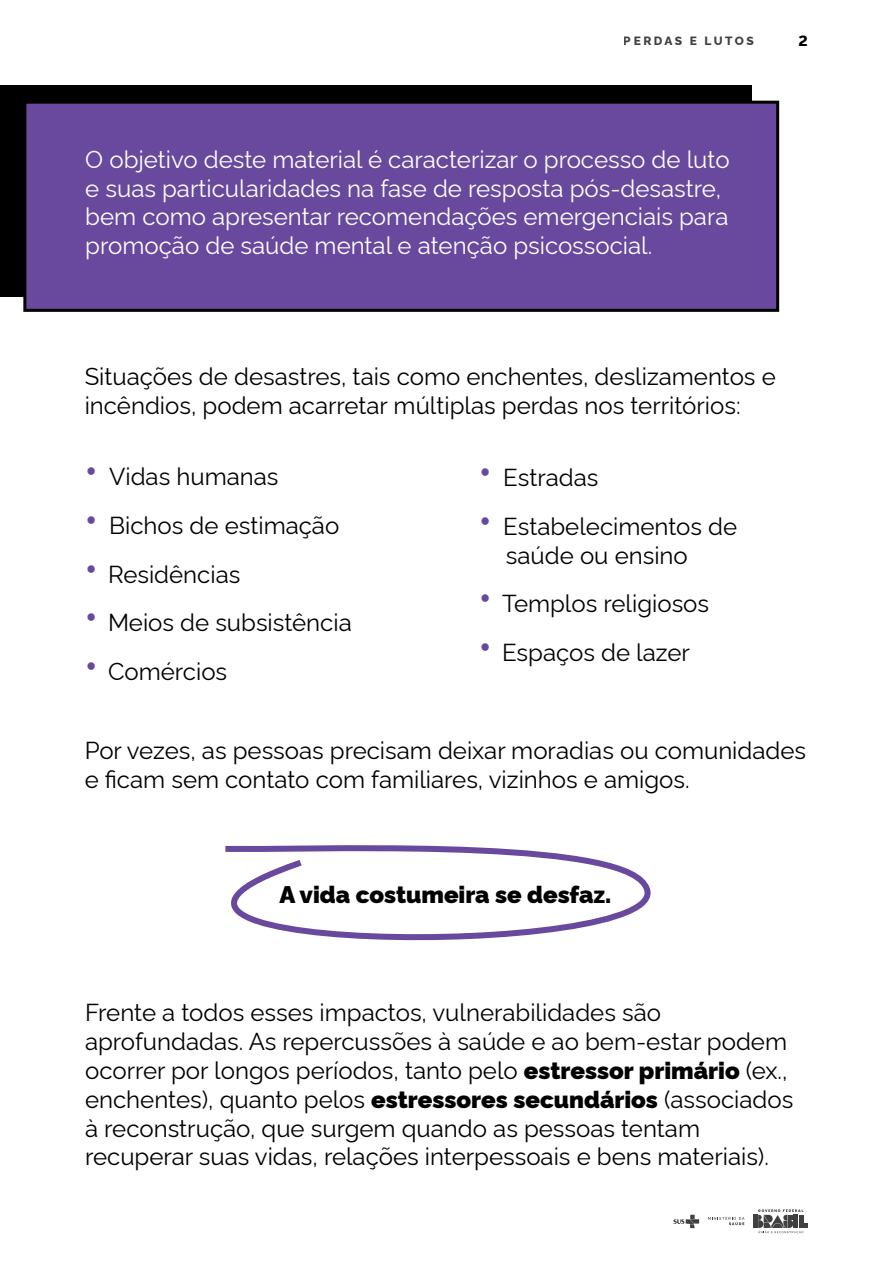
<style>
.page{position:relative;width:893px;height:1263px;background:#fff}
.page>*{position:absolute;margin:0;border:0;box-sizing:border-box;transform-origin:0 0}
.t1{font:24px/28.8px "Rawline";color:#000}
.t2{font:24px/28.8px "Rawline";color:#fff}
.t3{font:900 24px "Rawline";color:#000}
.t4{font:800 15px "Rawline";color:#000}
.t5{font:800 12px "Rawline";letter-spacing:.195em;color:#000}
.s1{font-size:40.5px;color:#68499d}
.s2{font-weight:900}
</style>
<div class="page">
<svg style="left:673px;top:1215px;width:26px;height:13px"></svg>
<svg style="left:753px;top:1209px;width:55px;height:25px"></svg>
<svg style="left:708px;top:1216px;width:36px;height:9px"></svg>
<div style="left:0;top:85px;width:752px;height:211px;background:#000"></div>
<div style="left:23px;top:101px;width:756px;height:211px;background:#68499d;border:3px solid #000"></div>
<svg style="left:225px;top:845px;width:426px;height:96px"></svg>
<p class="t5" style="left:624px;top:32px;width:131px">PERDAS E LUTOS</p>
<p class="t4" style="left:799px;top:29px;width:11px">2</p>
<p class="t2" style="left:85px;top:142px;width:646px">O objetivo deste material é caracterizar o processo de luto e suas particularidades na fase de resposta pós-desastre, bem como apresentar recomendações emergenciais para promoção de saúde mental e atenção psicossocial.</p>
<p class="t1" style="left:85px;top:359px;width:693px">Situações de desastres, tais como enchentes, deslizamentos e incêndios, podem acarretar múltiplas perdas nos territórios:</p>
<p class="t1" style="left:84px;top:460px;width:196px"><span class="s1">•</span> Vidas humanas</p>
<p class="t1" style="left:84px;top:508px;width:257px"><span class="s1">•</span> Bichos de estimação</p>
<p class="t1" style="left:84px;top:557px;width:158px"><span class="s1">•</span> Residências</p>
<p class="t1" style="left:84px;top:606px;width:269px"><span class="s1">•</span> Meios de subsistência</p>
<p class="t1" style="left:84px;top:654px;width:144px"><span class="s1">•</span> Comércios</p>
<p class="t1" style="left:478px;top:461px;width:122px"><span class="s1">•</span> Estradas</p>
<p class="t1" style="left:478px;top:509px;width:260px"><span class="s1">•</span> Estabelecimentos de</p>
<p class="t1" style="left:506px;top:538px;width:183px">saúde ou ensino</p>
<p class="t1" style="left:478px;top:587px;width:232px"><span class="s1">•</span> Templos religiosos</p>
<p class="t1" style="left:478px;top:635px;width:213px"><span class="s1">•</span> Espaços de lazer</p>
<p class="t1" style="left:85px;top:734px;width:723px">Por vezes, as pessoas precisam deixar moradias ou comunidades e ficam sem contato com familiares, vizinhos e amigos.</p>
<p class="t3" style="left:279px;top:876px;width:333px">A vida costumeira se desfaz.</p>
<p class="t1" style="left:85px;top:996px;width:710px">Frente a todos esses impactos, vulnerabilidades são aprofundadas. As repercussões à saúde e ao bem-estar podem ocorrer por longos períodos, tanto pelo <span class="s2">estressor primário</span> (ex., enchentes), quanto pelos <span class="s2">estressores secundários</span> (associados à reconstrução, que surgem quando as pessoas tentam recuperar suas vidas, relações interpessoais e bens materiais).</p>
</div>
